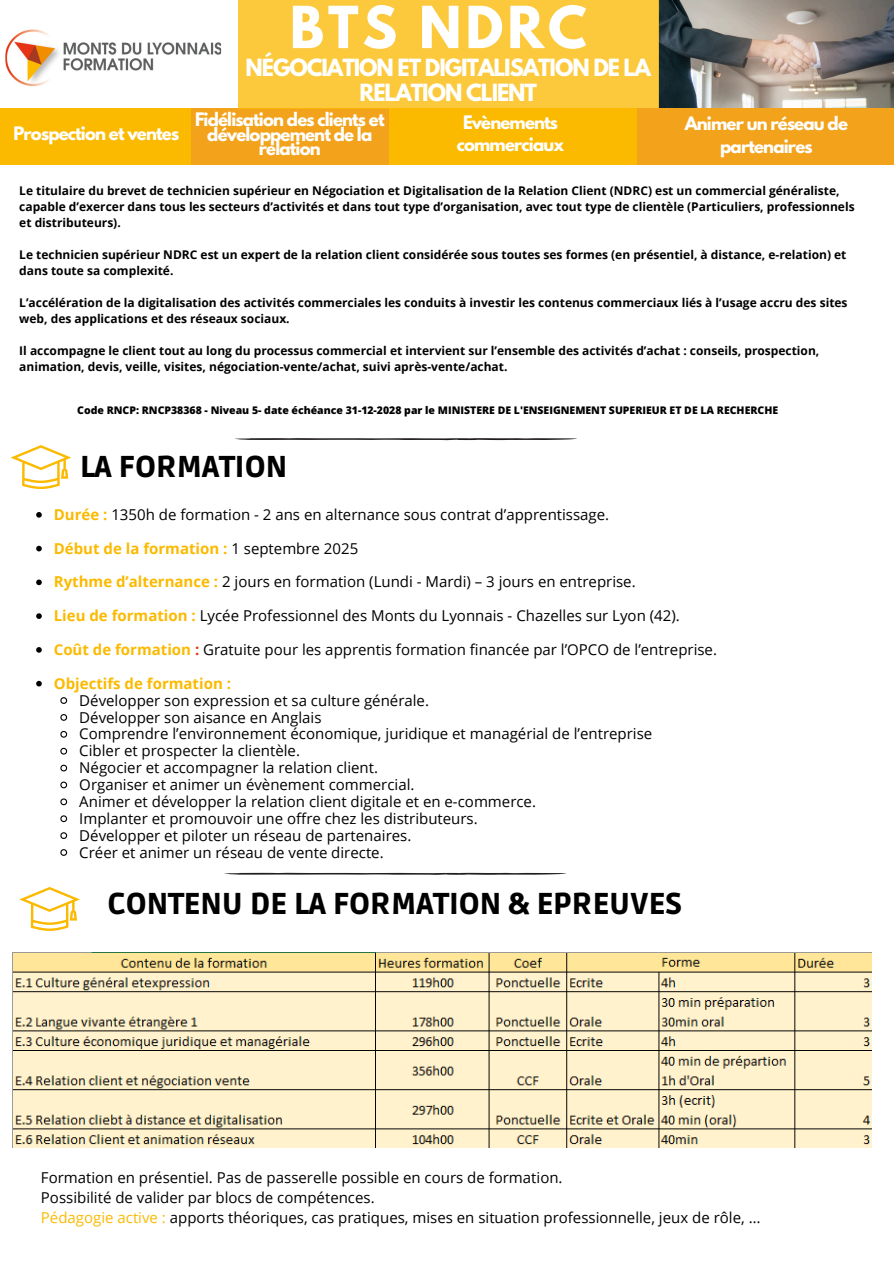
<style>
.page{position:relative;width:894px;height:1264px;background:#fff}
.page>*{position:absolute;margin:0;border:0;box-sizing:border-box;transform-origin:0 0}
.t1{font:700 51.3px "League Spartan";letter-spacing:.075em;color:#fff}
.t2{font:900 30px "Ruda";color:#000}
.t3{font:700 21px/25.8px "League Spartan";letter-spacing:-.05em;color:#fff;text-align:center}
.t4{font:700 16.5px/22.5px "League Spartan";letter-spacing:-.05em;color:#fff;text-align:center}
.t5{font:15px/20.2px "Open Sans";color:#000}
.t6{font:700 15px "Open Sans";color:#fbba00}
.t7{font:700 12px/16px "Open Sans";color:#000}
.t8{font:800 10.5px "Open Sans";color:#000}
.s1{font-weight:700;color:#fbba00}
.s2{font-weight:400;color:#000}
.s3{font-weight:700;color:#e53818}
.s4{color:#fbba00}
</style>
<div class="page">
<img style="left:658px;top:0;width:235px;height:109px">
<div style="left:384px;top:109px;width:252px;height:56px;background:#fbba00"></div>
<div style="left:165px;top:109px;width:224px;height:56px;background:#f2a31b"></div>
<div style="left:0;top:109px;width:191px;height:56px;background:#fbba00"></div>
<div style="left:238px;top:0;width:420px;height:109px;background:#fbc93b"></div>
<div style="left:636px;top:109px;width:257px;height:56px;background:#f2a31b"></div>
<svg style="left:235px;top:438px;width:342px;height:2px"></svg>
<svg style="left:224px;top:872px;width:343px;height:2px"></svg>
<svg style="left:19px;top:887px;width:61px;height:43px"></svg>
<img style="left:5px;top:29px;width:216px;height:57px">
<svg style="left:11px;top:445px;width:60px;height:44px"></svg>
<svg style="left:36px;top:512px;width:6px;height:5px"></svg>
<svg style="left:36px;top:546px;width:6px;height:5px"></svg>
<svg style="left:36px;top:579px;width:6px;height:6px"></svg>
<svg style="left:36px;top:613px;width:6px;height:6px"></svg>
<svg style="left:36px;top:647px;width:6px;height:5px"></svg>
<svg style="left:36px;top:681px;width:6px;height:5px"></svg>
<svg style="left:60px;top:697px;width:8px;height:7px"></svg>
<svg style="left:60px;top:714px;width:8px;height:7px"></svg>
<svg style="left:60px;top:731px;width:8px;height:7px"></svg>
<svg style="left:60px;top:747px;width:8px;height:8px"></svg>
<svg style="left:60px;top:764px;width:8px;height:8px"></svg>
<svg style="left:60px;top:781px;width:8px;height:8px"></svg>
<svg style="left:60px;top:798px;width:8px;height:8px"></svg>
<svg style="left:60px;top:815px;width:8px;height:8px"></svg>
<svg style="left:60px;top:832px;width:8px;height:7px"></svg>
<svg style="left:60px;top:849px;width:8px;height:7px"></svg>
<img style="left:12px;top:952px;width:859px;height:195px">
<p class="t4" style="left:13px;top:124px;width:167px">Prospection et ventes</p>
<p class="t1" style="left:290px;top:2px;width:298px">BTS NDRC</p>
<p class="t3" style="left:245px;top:57px;width:407px">NÉGOCIATION ET DIGITALISATION DE LA<br>RELATION CLIENT</p>
<p class="t4" style="left:195px;top:114px;width:191px;line-height:14.7px">Fidélisation des clients et développement de la relation</p>
<p class="t4" style="left:456px;top:113px;width:109px">Evènements commerciaux</p>
<p class="t4" style="left:684px;top:114px;width:165px">Animer un réseau de partenaires</p>
<p class="t7" style="left:19px;top:182px;width:836px">Le titulaire du brevet de technicien supérieur en Négociation et Digitalisation de la Relation Client (NDRC) est un commercial généraliste, capable d’exercer dans tous les secteurs d’activités et dans tout type d’organisation, avec tout type de clientèle (Particuliers, professionnels et distributeurs).</p>
<p class="t7" style="left:19px;top:246px;width:828px">Le technicien supérieur NDRC est un expert de la relation client considérée sous toutes ses formes (en présentiel, à distance, e-relation) et dans toute sa complexité.</p>
<p class="t7" style="left:19px;top:294px;width:829px">L’accélération de la digitalisation des activités commerciales les conduits à investir les contenus commerciaux liés à l’usage accru des sites web, des applications et des réseaux sociaux.</p>
<p class="t7" style="left:19px;top:342px;width:801px">Il accompagne le client tout au long du processus commercial et intervient sur l’ensemble des activités d’achat : conseils, prospection, animation, devis, veille, visites, négociation-vente/achat, suivi après-vente/achat.</p>
<p class="t8" style="left:77px;top:403px;width:702px">Code RNCP: RNCP38368 - Niveau 5- date échéance 31-12-2028 par le MINISTERE DE L'ENSEIGNEMENT SUPERIEUR ET DE LA RECHERCHE</p>
<p class="t2" style="left:80px;top:449px;width:208px">LA FORMATION</p>
<p class="t5" style="left:54px;top:504px;width:557px"><span class="s1">Durée :</span> 1350h de formation - 2 ans en alternance sous contrat d’apprentissage.</p>
<h4 class="t6" style="left:54px;top:537px;width:306px">Début de la formation : <span class="s2">1 septembre 2025</span></h4>
<h4 class="t5" style="left:54px;top:571px;width:583px"><span class="s1">Rythme d’alternance :</span> 2 jours en formation (Lundi - Mardi) – 3 jours en entreprise.</h4>
<h4 class="t5" style="left:54px;top:605px;width:627px"><span class="s1">Lieu de formation :</span> Lycée Professionnel des Monts du Lyonnais - Chazelles sur Lyon (42).</h4>
<h4 class="t5" style="left:54px;top:639px;width:664px"><span class="s1">Coût de formation</span> <span class="s3">:</span> Gratuite pour les apprentis formation financée par l’OPCO de l’entreprise.</h4>
<h6 class="t6" style="left:54px;top:672px;width:179px">Objectifs de formation :</h6>
<h6 class="t5" style="left:79px;top:689px;width:351px">Développer son expression et sa culture générale.</h6>
<h6 class="t5" style="left:79px;top:706px;width:243px">Développer son aisance en Anglais</h6>
<h6 class="t5" style="left:79px;top:723px;width:574px">Comprendre l’environnement économique, juridique et managérial de l’entreprise</h6>
<p class="t5" style="left:79px;top:740px;width:222px">Cibler et prospecter la clientèle.</p>
<p class="t5" style="left:79px;top:757px;width:300px">Négocier et accompagner la relation client.</p>
<p class="t5" style="left:79px;top:774px;width:336px">Organiser et animer un évènement commercial.</p>
<h2 class="t5" style="left:79px;top:791px;width:458px">Animer et développer la relation client digitale et en e-commerce.</h2>
<p class="t5" style="left:79px;top:807px;width:400px">Implanter et promouvoir une offre chez les distributeurs.</p>
<h5 class="t5" style="left:79px;top:824px;width:333px">Développer et piloter un réseau de partenaires.</h5>
<p class="t5" style="left:79px;top:841px;width:306px">Créer et animer un réseau de vente directe.</p>
<p class="t2" style="left:107px;top:886px;width:576px">CONTENU DE LA FORMATION &amp; EPREUVES</p>
<p class="t5" style="left:41px;top:1166px;width:720px">Formation en présentiel. Pas de passerelle possible en cours de formation.<br>Possibilité de valider par blocs de compétences.<br><span class="s4">Pédagogie active :</span> apports théoriques, cas pratiques, mises en situation professionnelle, jeux de rôle, …</p>
</div>
